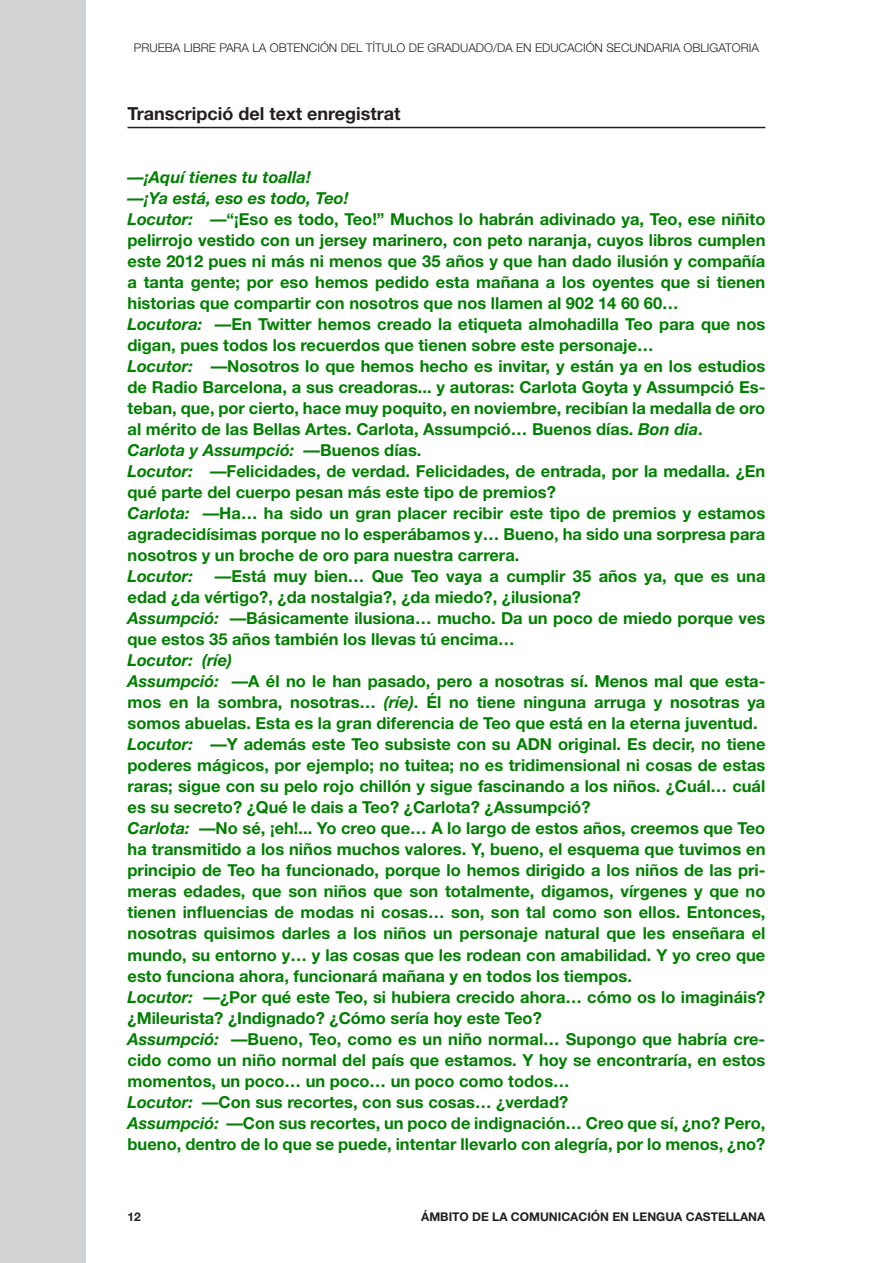
<style>
.page{position:relative;width:893px;height:1263px;background:#fff}
.page>*{position:absolute;margin:0;border:0;box-sizing:border-box;transform-origin:0 0}
.Activitat{font:700 18px "Helvetica Neue";color:#231f20}
.Text_pauta{font:700 16.5px/21px "Helvetica Neue";color:#008000;text-align:justify}
.Text_pauta-2{font:italic 700 16.5px "Helvetica Neue";color:#008000}
.t1{font:300 12px "Helvetica Neue";color:#231f20}
.t2{font:700 12px "Helvetica Neue";color:#231f20}
.s1{font-style:italic}
.s2{font-style:normal}
</style>
<div class="page">
<div style="left:0;top:0;width:85px;height:1263px;background:#d1d2d4"></div>
<hr style="left:128px;top:127px;width:637px;height:1px;background:#231f20">
<p class="t1" style="left:134px;top:40px;width:626px">PRUEBA LIBRE PARA LA OBTENCIÓN DEL TÍTULO DE GRADUADO/DA EN EDUCACIÓN SECUNDARIA OBLIGATORIA</p>
<p class="Activitat" style="left:128px;top:103px;width:274px">Transcripció del text enregistrat</p>
<p class="Text_pauta-2" style="left:128px;top:167px;width:185px">—¡Aquí tienes tu toalla!</p>
<p class="Text_pauta-2" style="left:128px;top:188px;width:222px">—¡Ya está, eso es todo, Teo!</p>
<p class="Text_pauta" style="left:128px;top:209px;width:639px"><span class="s1">Locutor:</span> —“¡Eso es todo, Teo!” Muchos lo habrán adivinado ya, Teo, ese niñito pelirrojo vestido con un jersey marinero, con peto naranja, cuyos libros cumplen este 2012 pues ni más ni menos que 35 años y que han dado ilusión y compañía a tanta gente; por eso hemos pedido esta mañana a los oyentes que si tienen historias que compartir con nosotros que nos llamen al 902 14 60 60…</p>
<p class="Text_pauta" style="left:128px;top:314px;width:639px"><span class="s1">Locutora:</span> —En Twitter hemos creado la etiqueta almohadilla Teo para que nos digan, pues todos los recuerdos que tienen sobre este personaje…</p>
<p class="Text_pauta" style="left:128px;top:356px;width:639px"><span class="s1">Locutor:</span> —Nosotros lo que hemos hecho es invitar, y están ya en los estudios de Radio Barcelona, a sus creadoras... y autoras: Carlota Goyta y Assumpció Es&shy;teban, que, por cierto, hace muy poquito, en noviembre, recibían la medalla de oro al mérito de las Bellas Artes. Carlota, Assumpció… Buenos días. <span class="s1">Bon dia</span>.</p>
<p class="Text_pauta-2" style="left:128px;top:440px;width:295px">Carlota y Assumpció: <span class="s2">—Buenos días.</span></p>
<p class="Text_pauta" style="left:128px;top:461px;width:639px"><span class="s1">Locutor:</span> —Felicidades, de verdad. Felicidades, de entrada, por la medalla. ¿En qué parte del cuerpo pesan más este tipo de premios?</p>
<p class="Text_pauta" style="left:128px;top:503px;width:639px"><span class="s1">Carlota:</span> —Ha… ha sido un gran placer recibir este tipo de premios y estamos agradecidísimas porque no lo esperábamos y… Bueno, ha sido una sorpresa para nosotros y un broche de oro para nuestra carrera.</p>
<p class="Text_pauta-2" style="left:128px;top:566px;width:67px">Locutor:</p>
<p class="Text_pauta" style="left:128px;top:566px;width:639px;text-indent:87px">—Está muy bien… Que Teo vaya a cumplir 35 años ya, que es una edad ¿da vértigo?, ¿da nostalgia?, ¿da miedo?, ¿ilusiona?</p>
<p class="Text_pauta" style="left:128px;top:608px;width:639px"><span class="s1">Assumpció:</span> —Básicamente ilusiona… mucho. Da un poco de miedo porque ves que estos 35 años también los llevas tú encima…</p>
<p class="Text_pauta-2" style="left:128px;top:650px;width:106px">Locutor: (ríe)</p>
<p class="Text_pauta" style="left:128px;top:671px;width:639px"><span class="s1">Assumpció:</span> —A él no le han pasado, pero a nosotras sí. Menos mal que esta&shy;mos en la sombra, nosotras… <span class="s1">(ríe)</span>. Él no tiene ninguna arruga y nosotras ya somos abuelas. Esta es la gran diferencia de Teo que está en la eterna juventud.</p>
<p class="Text_pauta" style="left:128px;top:734px;width:639px"><span class="s1">Locutor:</span> —Y además este Teo subsiste con su ADN original. Es decir, no tiene poderes mágicos, por ejemplo; no tuitea; no es tridimensional ni cosas de estas raras; sigue con su pelo rojo chillón y sigue fascinando a los niños. ¿Cuál… cuál es su secreto? ¿Qué le dais a Teo? ¿Carlota? ¿Assumpció?</p>
<p class="Text_pauta" style="left:128px;top:818px;width:639px"><span class="s1">Carlota:</span> —No sé, ¡eh!... Yo creo que… A lo largo de estos años, creemos que Teo ha transmitido a los niños muchos valores. Y, bueno, el esquema que tuvimos en principio de Teo ha funcionado, porque lo hemos dirigido a los niños de las pri&shy;meras edades, que son niños que son totalmente, digamos, vírgenes y que no tienen influencias de modas ni cosas… son, son tal como son ellos. Entonces, nosotras quisimos darles a los niños un personaje natural que les enseñara el mundo, su entorno y… y las cosas que les rodean con amabilidad. Y yo creo que esto funciona ahora, funcionará mañana y en todos los tiempos.</p>
<p class="Text_pauta" style="left:128px;top:986px;width:639px"><span class="s1">Locutor:</span> —¿Por qué este Teo, si hubiera crecido ahora… cómo os lo imagináis? ¿Mileurista? ¿Indignado? ¿Cómo sería hoy este Teo?</p>
<p class="Text_pauta" style="left:128px;top:1028px;width:639px"><span class="s1">Assumpció:</span> —Bueno, Teo, como es un niño normal… Supongo que habría cre&shy;cido como un niño normal del país que estamos. Y hoy se encontraría, en estos momentos, un poco… un poco… un poco como todos…</p>
<p class="Text_pauta" style="left:128px;top:1091px;width:442px"><span class="s1">Locutor:</span> —Con sus recortes, con sus cosas… ¿verdad?</p>
<p class="Text_pauta" style="left:128px;top:1112px;width:639px"><span class="s1">Assumpció:</span> —Con sus recortes, un poco de indignación… Creo que sí, ¿no? Pero, bueno, dentro de lo que se puede, intentar llevarlo con alegría, por lo menos, ¿no?</p>
<p class="t2" style="left:128px;top:1209px;width:15px">12</p>
<p class="t2" style="left:421px;top:1209px;width:346px">ÁMBITO DE LA COMUNICACIÓN EN LENGUA CASTELLANA</p>
</div>
